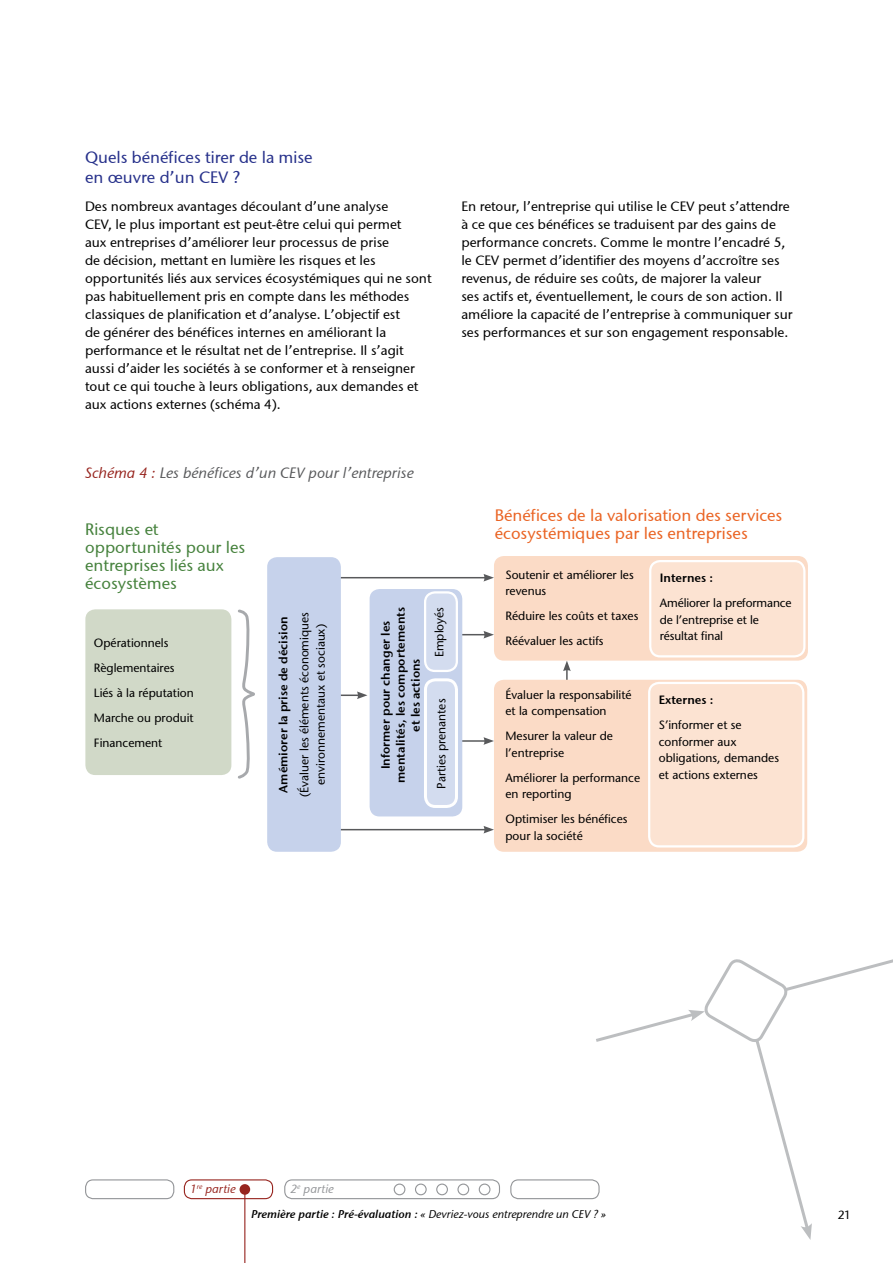
<style>
.page{position:relative;width:893px;height:1263px;background:#fff}
.page>*{position:absolute;margin:0;border:0;box-sizing:border-box;transform-origin:0 0}
.t1{font:16.5px/18px "Stone Sans ITCTT Medium";color:#ea6424}
.t2{font:16.5px/18px "Stone Sans ITCTT Medium";color:#46823d}
.t3{font:16.5px/20.2px "Stone Sans ITCTT Medium";color:#27318b}
.t4{font:italic 15px "Stone Sans ITCTT Medium";color:#58595b}
.t5{font:13.5px/18px "Stone Sans ITCTT Medium";color:#000}
.t6{font:500 12px/16.5px "Stone Sans Std";color:#000}
.t7{font:12px/15px "Stone Sans Sem OSITCTT Semi";color:#000;text-align:center}
.t8{font:italic 12px "Stone Sans ITCTT Medium";color:#97251f}
.t9{font:italic 12px "Stone Sans ITCTT Medium";color:#939598}
.t10{font:12px "Stone Sans ITCTT Medium";color:#000}
.t11{font:italic 11.25px "Stone Sans ITCTT Medium";color:#000}
.s1{color:#97251f}
.s2{font-family:"Stone Sans Sem OSITCTT Semi Ita";font-style:normal}
</style>
<div class="page">
<div style="left:284px;top:1179px;width:216px;height:20px;border:1px solid #939598;border-radius:8px"></div>
<div style="left:479px;top:1183px;width:11px;height:12px;border:1px solid #939598;border-radius:50%"></div>
<div style="left:457px;top:1183px;width:12px;height:12px;border:1px solid #939598;border-radius:50%"></div>
<div style="left:436px;top:1183px;width:12px;height:12px;border:1px solid #939598;border-radius:50%"></div>
<div style="left:415px;top:1183px;width:12px;height:12px;border:1px solid #939598;border-radius:50%"></div>
<div style="left:394px;top:1183px;width:11px;height:12px;border:1px solid #939598;border-radius:50%"></div>
<div style="left:184px;top:1179px;width:89px;height:20px;border:1px solid #97251f;border-radius:8px"></div>
<div style="left:510px;top:1179px;width:90px;height:20px;border:1px solid #939598;border-radius:8px"></div>
<div style="left:85px;top:1179px;width:89px;height:20px;border:1px solid #939598;border-radius:8px"></div>
<hr style="left:244px;top:1188px;width:1px;height:75px;background:#97251f">
<div style="left:240px;top:1184px;width:10px;height:11px;background:#97251f;border-radius:50%"></div>
<hr style="left:334px;top:694px;width:25px;height:2px;background:#58595b">
<svg style="left:357px;top:691px;width:10px;height:8px"></svg>
<hr style="left:334px;top:577px;width:152px;height:1px;background:#58595b">
<svg style="left:483px;top:574px;width:11px;height:7px"></svg>
<hr style="left:334px;top:829px;width:152px;height:1px;background:#58595b">
<svg style="left:483px;top:826px;width:11px;height:7px"></svg>
<hr style="left:452px;top:634px;width:34px;height:1px;background:#58595b">
<svg style="left:483px;top:631px;width:11px;height:7px"></svg>
<hr style="left:566px;top:669px;width:2px;height:33px;background:#58595b">
<svg style="left:563px;top:661px;width:8px;height:10px"></svg>
<hr style="left:452px;top:740px;width:34px;height:2px;background:#58595b">
<svg style="left:483px;top:737px;width:11px;height:8px"></svg>
<div style="left:85px;top:609px;width:146px;height:166px;background:#d1d9c8;border-radius:10px"></div>
<div style="left:267px;top:557px;width:74px;height:295px;background:#c6d2eb;border-radius:10px"></div>
<div style="left:370px;top:589px;width:92px;height:227px;background:#c6d2eb;border-radius:10px"></div>
<div style="left:494px;top:556px;width:314px;height:105px;background:#fbdbc6;border-radius:10px"></div>
<div style="left:650px;top:561px;width:154px;height:95px;background:#fce3d2;border-radius:10px"></div>
<div style="left:649px;top:560px;width:156px;height:97px;border:2px solid #fff;border-radius:10px"></div>
<div style="left:494px;top:680px;width:313px;height:172px;background:#fbdbc6;border-radius:10px"></div>
<div style="left:649px;top:683px;width:154px;height:163px;background:#fce3d2;border-radius:10px"></div>
<div style="left:648px;top:682px;width:156px;height:165px;border:2px solid #fff;border-radius:10px"></div>
<div style="left:425px;top:592px;width:32px;height:79px;background:#d3dcef;border-radius:10px"></div>
<div style="left:424px;top:591px;width:34px;height:81px;border:2px solid #fff;border-radius:10px"></div>
<div style="left:425px;top:680px;width:31px;height:126px;background:#d3dcef;border-radius:10px"></div>
<div style="left:424px;top:678px;width:34px;height:130px;border:3px solid #fff;border-radius:10px"></div>
<svg style="left:238px;top:609px;width:17px;height:170px"></svg>
<svg style="left:593px;top:959px;width:300px;height:281px"></svg>
<p class="t3" style="left:85px;top:147px;width:229px">Quels bénéfices tirer de la mise en œuvre d’un CEV ?</p>
<p class="t5" style="left:85px;top:197px;width:348px">Des nombreux avantages découlant d’une analyse<br>CEV, le plus important est peut-être celui qui permet<br>aux entreprises d’améliorer leur processus de prise<br>de décision, mettant en lumière les risques et les opportunités liés aux services écosystémiques qui ne sont pas habituellement pris en compte dans les méthodes classiques de planification et d’analyse. L’objectif est<br>de générer des bénéfices internes en améliorant la performance et le résultat net de l’entreprise. Il s’agit aussi d’aider les sociétés à se conformer et à renseigner tout ce qui touche à leurs obligations, aux demandes et aux actions externes (schéma 4).</p>
<p class="t5" style="left:461px;top:197px;width:333px">En retour, l’entreprise qui utilise le CEV peut s’attendre à ce que ces bénéfices se traduisent par des gains de performance concrets. Comme le montre l’encadré 5, le CEV permet d’identifier des moyens d’accroître ses revenus, de réduire ses coûts, de majorer la valeur<br>ses actifs et, éventuellement, le cours de son action. Il améliore la capacité de l’entreprise à communiquer sur ses performances et sur son engagement responsable.</p>
<p class="t4" style="left:85px;top:464px;width:330px"><span class="s1">Schéma 4 :</span> Les bénéfices d’un CEV pour l’entreprise</p>
<p class="t2" style="left:85px;top:520px;width:162px">Risques et opportunités pour les entreprises liés aux écosystèmes</p>
<p class="t6" style="left:94px;top:630px;width:101px;line-height:25px">Opérationnels<br>Règlementaires<br>Liés à la réputation<br>Marche ou produit<br>Financement</p>
<p class="t7" style="left:275px;top:793px;width:178px;rotate:-90deg">Amémiorer la prise de décision</p>
<p class="t6" style="left:296px;top:797px;width:186px;text-align:center;rotate:-90deg">(Évaluer les éléments économiques environnementaux et sociaux)</p>
<p class="t7" style="left:378px;top:783px;width:178px;rotate:-90deg">Informer pour changer les mentalités, les comportements et les actions</p>
<p class="t6" style="left:431px;top:657px;width:52px;rotate:-90deg">Employés</p>
<p class="t6" style="left:433px;top:789px;width:92px;rotate:-90deg">Parties prenantes</p>
<p class="t1" style="left:495px;top:506px;width:289px">Bénéfices de la valorisation des services écosystémiques par les entreprises</p>
<p class="t6" style="left:505px;top:566px;width:130px">Soutenir et améliorer les revenus</p>
<p class="t6" style="left:505px;top:603px;width:134px;line-height:25px">Réduire les coûts et taxes<br>Réévaluer les actifs</p>
<p class="t6" style="left:505px;top:686px;width:128px">Évaluer la responsabilité et la compensation</p>
<p class="t6" style="left:505px;top:728px;width:109px">Mesurer la valeur de l’entreprise</p>
<p class="t6" style="left:505px;top:769px;width:136px">Améliorer la performance en reporting</p>
<p class="t6" style="left:505px;top:811px;width:124px">Optimiser les bénéfices pour la société</p>
<p class="t7" style="left:660px;top:570px;width:55px">Internes :</p>
<p class="t6" style="left:660px;top:595px;width:133px">Améliorer la preformance de l’entreprise et le résultat final</p>
<p class="t7" style="left:659px;top:692px;width:56px">Externes :</p>
<p class="t6" style="left:659px;top:717px;width:122px">S’informer et se conformer aux obligations, demandes et actions externes</p>
<p class="t8" style="left:190px;top:1182px;width:47px">1<sup>re</sup> partie</p>
<p class="t9" style="left:291px;top:1182px;width:45px">2<sup>e</sup> partie</p>
<p class="t11" style="left:251px;top:1208px;width:356px"><span class="s2">Première partie : Pré-évaluation :</span> « Devriez-vous entreprendre un CEV ? »</p>
<p class="t10" style="left:838px;top:1208px;width:15px">21</p>
</div>
